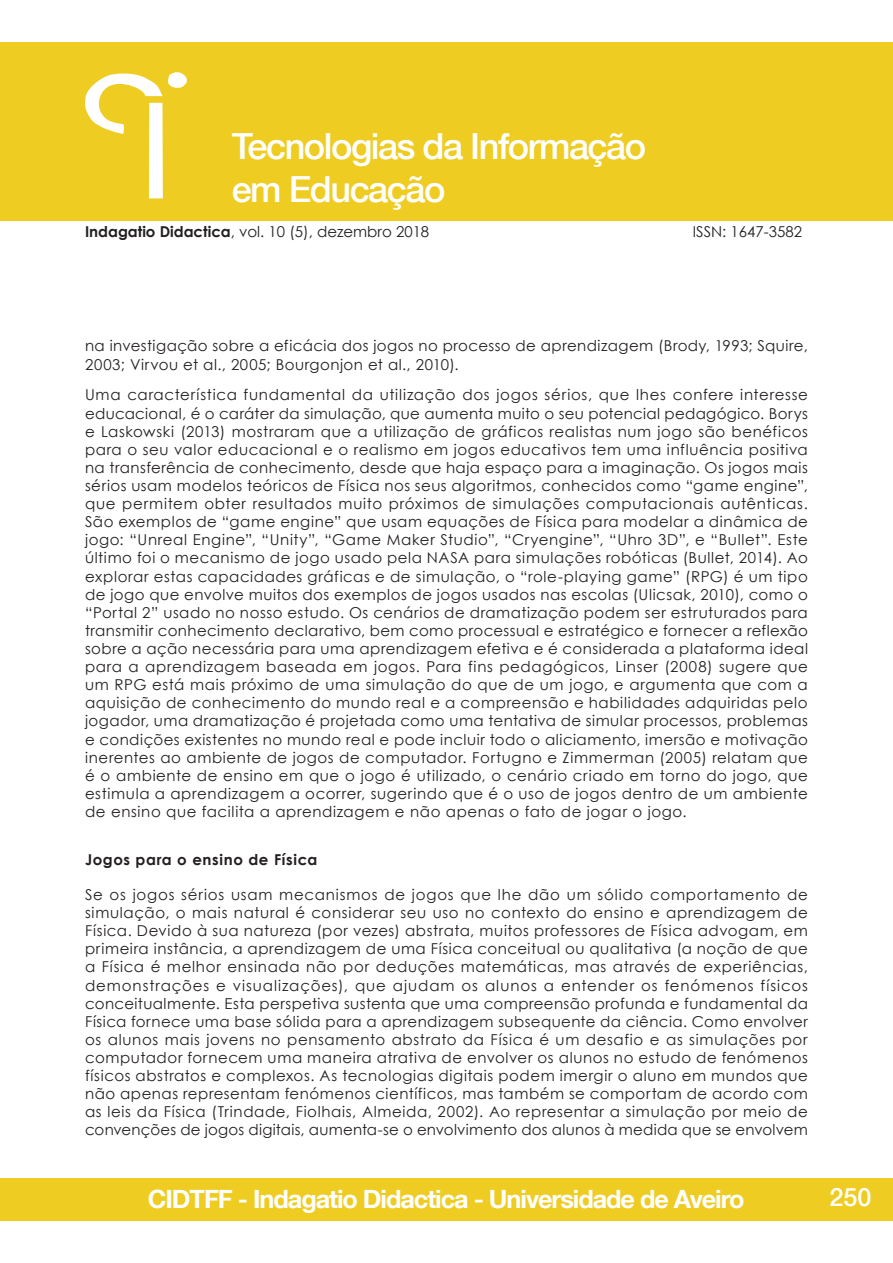
<style>
.page{position:relative;width:893px;height:1263px;background:#fff}
.page>*{position:absolute;margin:0;border:0;box-sizing:border-box;transform-origin:0 0}
.t1{font:500 36px/43.2px "Helvetica Neue LT Com";letter-spacing:-.04em;color:#fff}
.t2{font:700 25.2px "Helvetica Neue LT Com";letter-spacing:-.04em;color:#fff}
.t3{font:500 25.2px "Helvetica Neue LT Com";color:#fff}
.paragrafos{font:15px/18.1px "Century Gothic";letter-spacing:.025em;color:#231f20;text-align:justify}
.paragrafos-2{font:15px "Century Gothic";color:#231f20}
.subtitulo{font:700 15px "Century Gothic";letter-spacing:.04em;color:#231f20}
.s1{font-weight:700}
</style>
<div class="page">
<div style="left:0;top:1178px;width:893px;height:42px;background:#efcc22"></div>
<div style="left:0;top:43px;width:893px;height:178px;background:#efcc22"></div>
<div style="left:149px;top:103px;width:14px;height:95px;background:#fff"></div>
<svg style="left:85px;top:72px;width:102px;height:62px"></svg>
<h1 class="t1" style="left:232px;top:124px;width:416px">Tecnologias da Informação em Educação</h1>
<p class="paragrafos-2" style="left:85px;top:221px;width:346px"><span class="s1">Indagatio Didactica</span>, vol. 10 (5), dezembro 2018</p>
<p class="paragrafos-2" style="left:693px;top:221px;width:111px">ISSN: 1647-3582</p>
<p class="paragrafos" style="left:85px;top:337px;width:724px">na investigação sobre a eficácia dos jogos no processo de aprendizagem (Brody, 1993; Squire,<br>2003; Virvou et al., 2005; Bourgonjon et al., 2010).</p>
<p class="paragrafos" style="left:85px;top:386px;width:724px">Uma característica fundamental da utilização dos jogos sérios, que lhes confere interesse educacional, é o caráter da simulação, que aumenta muito o seu potencial pedagógico. Borys e Laskowski (2013) mostraram que a utilização de gráficos realistas num jogo são benéficos para o seu valor educacional e o realismo em jogos educativos tem uma influência positiva na transferência de conhecimento, desde que haja espaço para a imaginação. Os jogos mais sérios usam modelos teóricos de Física nos seus algoritmos, conhecidos como “game engine”, que permitem obter resultados muito próximos de simulações computacionais autênticas.<br>São exemplos de “game engine” que usam equações de Física para modelar a dinâmica de jogo: “Unreal Engine”, “Unity”, “Game Maker Studio”, “Cryengine”, “Uhro 3D”, e “Bullet”. Este último foi o mecanismo de jogo usado pela NASA para simulações robóticas (Bullet, 2014). Ao explorar estas capacidades gráficas e de simulação, o “role-playing game” (RPG) é um tipo de jogo que envolve muitos dos exemplos de jogos usados nas escolas (Ulicsak, 2010), como o “Portal 2” usado no nosso estudo. Os cenários de dramatização podem ser estruturados para transmitir conhecimento declarativo, bem como processual e estratégico e fornecer a reflexão sobre a ação necessária para uma aprendizagem efetiva e é considerada a plataforma ideal para a aprendizagem baseada em jogos. Para fins pedagógicos, Linser (2008) sugere que um RPG está mais próximo de uma simulação do que de um jogo, e argumenta que com a aquisição de conhecimento do mundo real e a compreensão e habilidades adquiridas pelo jogador, uma dramatização é projetada como uma tentativa de simular processos, problemas e condições existentes no mundo real e pode incluir todo o aliciamento, imersão e motivação inerentes ao ambiente de jogos de computador. Fortugno e Zimmerman (2005) relatam que é o ambiente de ensino em que o jogo é utilizado, o cenário criado em torno do jogo, que estimula a aprendizagem a ocorrer, sugerindo que é o uso de jogos dentro de um ambiente de ensino que facilita a aprendizagem e não apenas o fato de jogar o jogo.</p>
<p class="subtitulo" style="left:85px;top:848px;width:234px">Jogos para o ensino de Física</p>
<p class="paragrafos" style="left:85px;top:885px;width:724px">Se os jogos sérios usam mecanismos de jogos que lhe dão um sólido comportamento de simulação, o mais natural é considerar seu uso no contexto do ensino e aprendizagem de Física. Devido à sua natureza (por vezes) abstrata, muitos professores de Física advogam, em primeira instância, a aprendizagem de uma Física conceitual ou qualitativa (a noção de que a Física é melhor ensinada não por deduções matemáticas, mas através de experiências, demonstrações e visualizações), que ajudam os alunos a entender os fenómenos físicos conceitualmente. Esta perspetiva sustenta que uma compreensão profunda e fundamental da Física fornece uma base sólida para a aprendizagem subsequente da ciência. Como envolver os alunos mais jovens no pensamento abstrato da Física é um desafio e as simulações por computador fornecem uma maneira atrativa de envolver os alunos no estudo de fenómenos físicos abstratos e complexos. As tecnologias digitais podem imergir o aluno em mundos que não apenas representam fenómenos científicos, mas também se comportam de acordo com as leis da Física (Trindade, Fiolhais, Almeida, 2002). Ao representar a simulação por meio de convenções de jogos digitais, aumenta-se o envolvimento dos alunos à medida que se envolvem</p>
<h2 class="t2" style="left:148px;top:1183px;width:598px">CIDTFF - Indagatio Didactica - Universidade de Aveiro</h2>
<h2 class="t3" style="left:829px;top:1181px;width:44px">250</h2>
</div>
